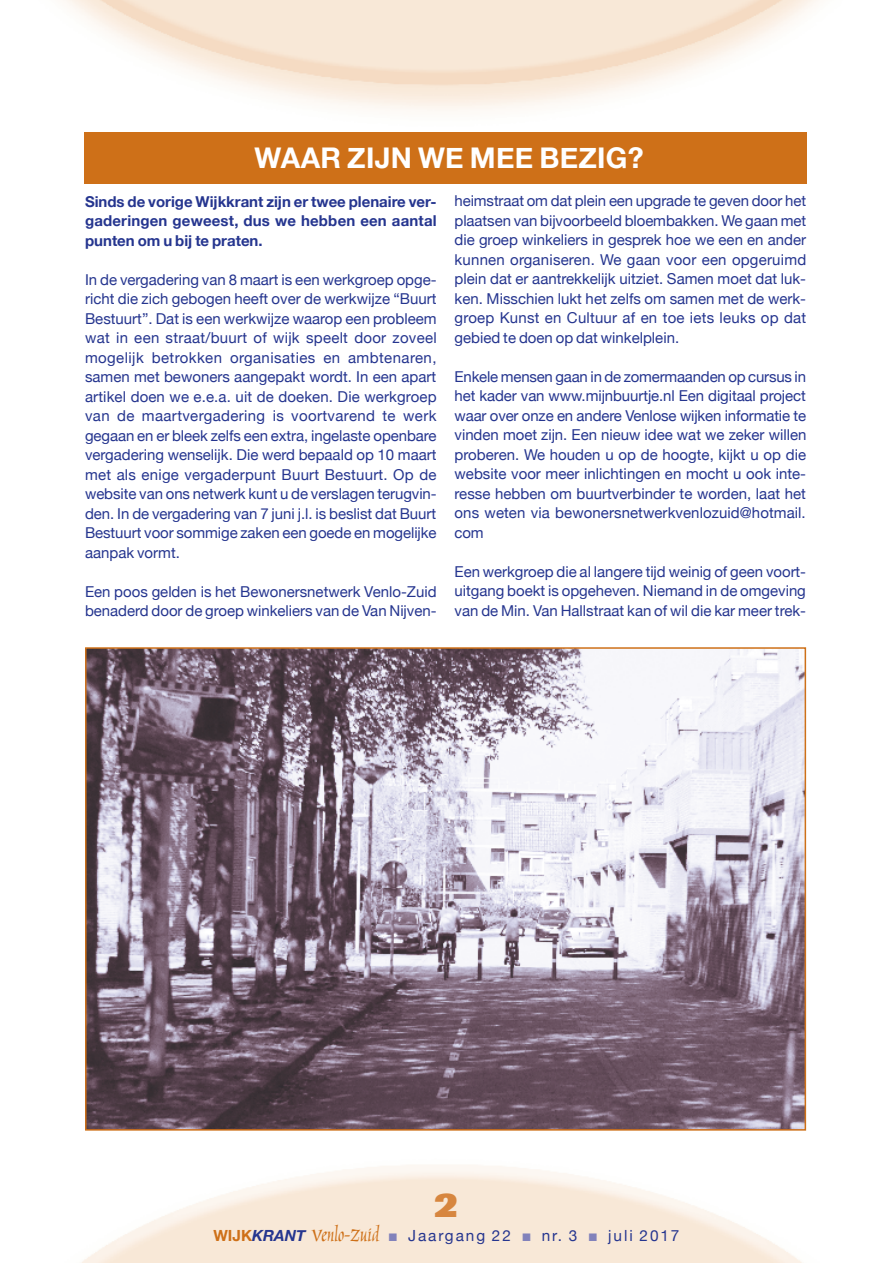
<style>
.page{position:relative;width:893px;height:1263px;background:#fff}
.page>*{position:absolute;margin:0;border:0;box-sizing:border-box;transform-origin:0 0}
.t1{font:800 36px "Imago";color:#d7863f}
.t2{font:700 28.5px "Helvetica Neue";letter-spacing:.01em;color:#fff}
.t3{font:24.3px "Marigold";color:#ce7018}
.t4{font:15.3px "Helvetica Neue";letter-spacing:.125em;color:#25358f}
.t5{font:15px/19.5px "Helvetica Neue";color:#25358f;text-align:justify}
.t6{font:700 15px/19.5px "Helvetica Neue";letter-spacing:.01em;color:#25358f;text-align:justify}
.s1{font-family:"Helvetica Neue";font-weight:700;font-size:15.3px}
.s2{font-family:"Helvetica Neue";font-weight:700;font-style:italic;font-size:15.3px;color:#25358f}
.s3{color:#8282bb}
</style>
<div class="page">
<div style="left:85px;top:133px;width:722px;height:51px;background:#ce7018"></div>
<img style="left:88px;top:650px;width:715px;height:477px">
<div style="left:85px;top:647px;width:721px;height:483px;border:2px solid #ce7018"></div>
<h2 class="t2" style="left:254px;top:136px;width:391px">WAAR ZIJN WE MEE BEZIG?</h2>
<p class="t6" style="left:85px;top:192px;width:353px">Sinds de vorige Wijkkrant zijn er twee plenaire ver&shy;gaderingen geweest, dus we hebben een aantal punten om u bij te praten.</p>
<p class="t5" style="left:85px;top:270px;width:353px">In de vergadering van 8 maart is een werkgroep opge&shy;richt die zich gebogen heeft over de werkwijze “Buurt Bestuurt”. Dat is een werkwijze waarop een probleem wat in een straat/buurt of wijk speelt door zoveel mogelijk betrokken organisaties en ambtenaren, samen met bewoners aangepakt wordt. In een apart artikel doen we e.e.a. uit de doeken. Die werkgroep van de maartvergadering is voortvarend te werk gegaan en er bleek zelfs een extra, ingelaste openbare vergadering wenselijk. Die werd bepaald op 10 maart met als enige vergaderpunt Buurt Bestuurt. Op de website van ons netwerk kunt u de verslagen terugvin&shy;den. In de vergadering van 7 juni j.l. is beslist dat Buurt Bestuurt voor sommige zaken een goede en mogelijke aanpak vormt.</p>
<p class="t5" style="left:85px;top:582px;width:353px">Een poos gelden is het Bewonersnetwerk Venlo-Zuid benaderd door de groep winkeliers van de Van Nijven-</p>
<p class="t5" style="left:455px;top:192px;width:353px">heimstraat om dat plein een upgrade te geven door het plaatsen van bijvoorbeeld bloembakken. We gaan met die groep winkeliers in gesprek hoe we een en ander kunnen organiseren. We gaan voor een opgeruimd plein dat er aantrekkelijk uitziet. Samen moet dat luk&shy;ken. Misschien lukt het zelfs om samen met de werk&shy;groep Kunst en Cultuur af en toe iets leuks op dat gebied te doen op dat winkelplein.</p>
<p class="t5" style="left:455px;top:368px;width:353px">Enkele mensen gaan in de zomermaanden op cursus in het kader van www.mijnbuurtje.nl Een digitaal project waar over onze en andere Venlose wijken informatie te vinden moet zijn. Een nieuw idee wat we zeker willen proberen. We houden u op de hoogte, kijkt u op die website voor meer inlichtingen en mocht u ook inte&shy;resse hebben om buurtverbinder te worden, laat het ons weten via bewonersnetwerkvenlozuid@hotmail. com</p>
<p class="t5" style="left:455px;top:563px;width:353px">Een werkgroep die al langere tijd weinig of geen voort&shy;uitgang boekt is opgeheven. Niemand in de omgeving van de Min. Van Hallstraat kan of wil die kar meer trek-</p>
<h1 class="t1" style="left:435px;top:1182px;width:25px">2</h1>
<h3 class="t3" style="left:213px;top:1220px;width:167px"><span class="s1">WIJK</span><span class="s2">KRANT</span> Venlo-Zuid</h3>
<p class="t4" style="left:389px;top:1224px;width:292px"><span class="s3">■</span> Jaargang 22 <span class="s3">■</span> nr. 3 <span class="s3">■</span> juli 2017</p>
</div>
